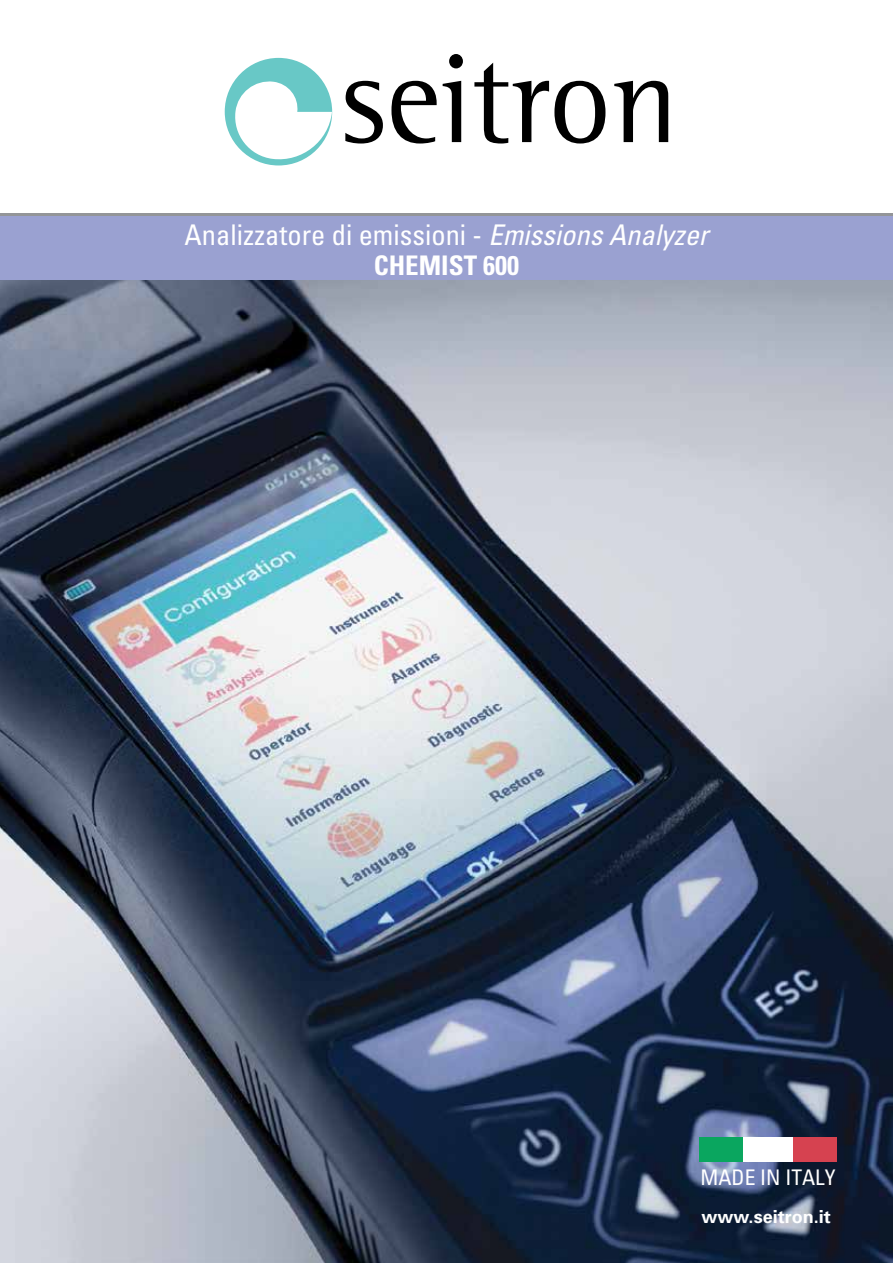
<style>
.page{position:relative;width:893px;height:1263px;background:#fff}
.page>*{position:absolute;margin:0;border:0;box-sizing:border-box;transform-origin:0 0}
.t1{font:condensed 28.5px "Univers";color:#fff}
.t2{font:700 condensed 27px "Univers";color:#fff}
.t3{font:21.6px "Uni Seitron";color:#fff}
.t4{font:700 18px "Univers";color:#fff}
.s1{font-style:italic}
</style>
<div class="page">
<img style="left:0;top:280px;width:893px;height:983px">
<svg style="left:0;top:213px;width:893px;height:4px;background:#9498a6"></svg>
<div style="left:0;top:217px;width:893px;height:63px;background:#9aa1d1"></div>
<svg style="left:225px;top:58px;width:107px;height:107px"></svg>
<svg style="left:345px;top:81px;width:38px;height:63px"></svg>
<svg style="left:391px;top:81px;width:46px;height:63px"></svg>
<svg style="left:443px;top:54px;width:20px;height:88px"></svg>
<svg style="left:474px;top:63px;width:131px;height:81px"></svg>
<svg style="left:614px;top:81px;width:54px;height:61px"></svg>
<div style="left:699px;top:1137px;width:44px;height:25px;background:#0aa65f"></div>
<div style="left:793px;top:1137px;width:44px;height:25px;background:#d64250"></div>
<div style="left:743px;top:1137px;width:50px;height:25px;background:#fff"></div>
<p class="t1" style="left:185px;top:217px;width:525px">Analizzatore di emissioni - <span class="s1">Emissions Analyzer</span></p>
<p class="t2" style="left:374px;top:249px;width:147px">CHEMIST 600</p>
<p class="t3" style="left:700px;top:1162px;width:137px">MADE IN ITALY</p>
<p class="t4" style="left:702px;top:1206px;width:131px">www.seitron.it</p>
</div>
